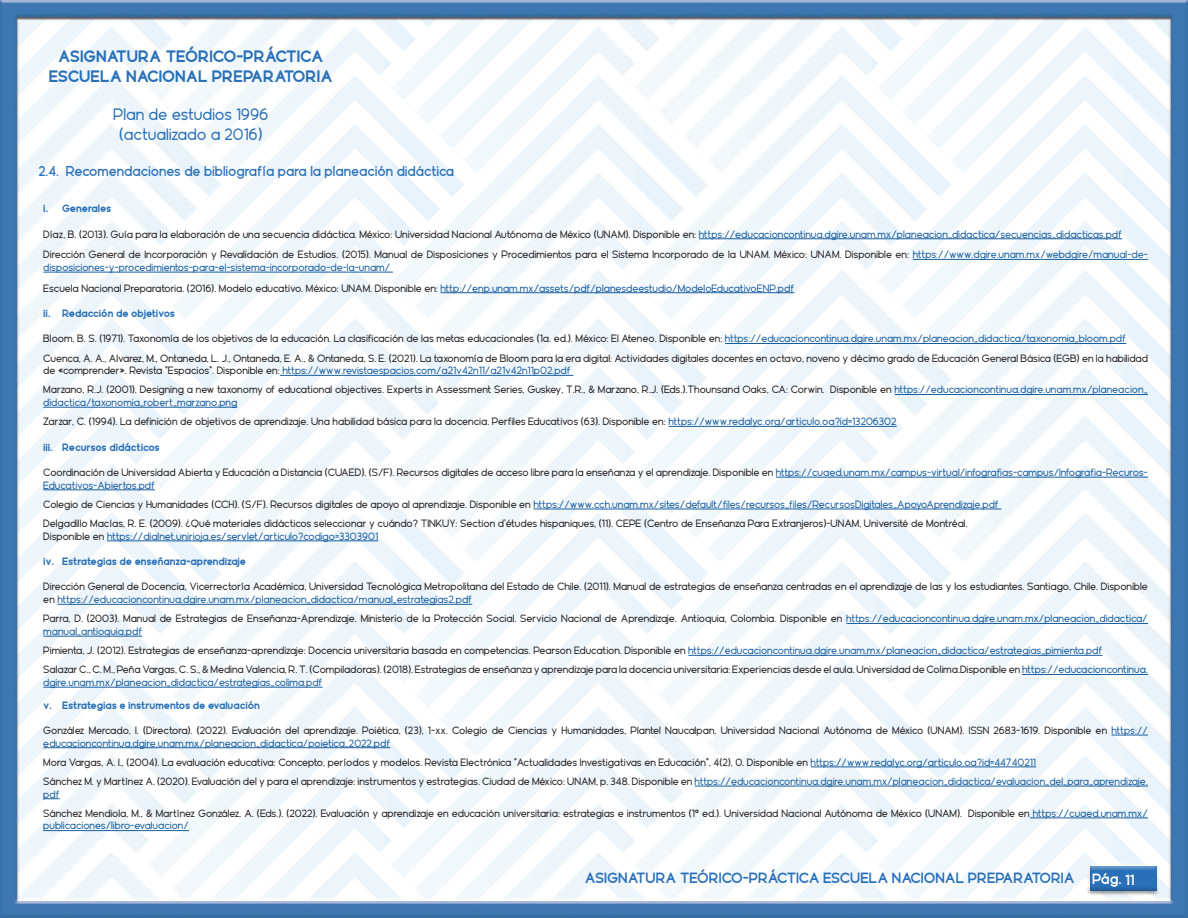
<style>
.page{position:relative;width:1188px;height:918px;background:#fff}
.page>*{position:absolute;margin:0;border:0;box-sizing:border-box;transform-origin:0 0}
.t1{font:900 16.5px/19.8px "Geomatrix";color:#2970b8;text-align:center}
.t2{font:16.5px/19.8px "Geomatrix";color:#2970b8;text-align:center}
.t3{font:700 14.85px "Geomatrix";color:#2970b8}
.t4{font:500 13.95px "Geomatrix";color:#2970b8}
.t5{font:10.65px/19.2px "Geomatrix";color:#231f20}
.t6{font:10.65px/20.7px "Geomatrix";color:#175d9e}
.t7{font:900 10.65px "Geomatrix";letter-spacing:-.01em;color:#2970b8}
.s1{color:#175d9e}
.s2{color:#231f20}
.s3{color:#fff}
</style>
<div class="page">
<img style="left:0;top:0;width:1188px;height:918px">
<div style="left:1086px;top:863px;width:74px;height:8px;background:#fff;opacity:.55"></div>
<div style="left:1086px;top:870px;width:74px;height:26px;background:#231f20;opacity:.34"></div>
<hr style="left:699px;top:238px;width:423px;height:1px;background:#175d9e">
<hr style="left:913px;top:259px;width:235px;height:1px;background:#175d9e">
<hr style="left:43px;top:272px;width:350px;height:1px;background:#175d9e">
<hr style="left:441px;top:292px;width:353px;height:1px;background:#175d9e">
<hr style="left:725px;top:343px;width:401px;height:1px;background:#175d9e">
<hr style="left:280px;top:375px;width:293px;height:1px;background:#175d9e">
<hr style="left:895px;top:394px;width:253px;height:1px;background:#175d9e">
<hr style="left:43px;top:407px;width:194px;height:1px;background:#175d9e">
<hr style="left:669px;top:426px;width:228px;height:1px;background:#175d9e">
<hr style="left:776px;top:477px;width:372px;height:1px;background:#175d9e">
<hr style="left:43px;top:489px;width:112px;height:1px;background:#175d9e">
<hr style="left:534px;top:509px;width:468px;height:1px;background:#175d9e">
<hr style="left:107px;top:540px;width:271px;height:1px;background:#175d9e">
<hr style="left:57px;top:604px;width:415px;height:1px;background:#175d9e">
<hr style="left:846px;top:623px;width:302px;height:1px;background:#175d9e">
<hr style="left:43px;top:636px;width:99px;height:1px;background:#175d9e">
<hr style="left:688px;top:655px;width:415px;height:1px;background:#175d9e">
<hr style="left:1022px;top:674px;width:126px;height:1px;background:#175d9e">
<hr style="left:43px;top:687px;width:280px;height:1px;background:#175d9e">
<hr style="left:1112px;top:735px;width:36px;height:1px;background:#175d9e">
<hr style="left:43px;top:747px;width:347px;height:1px;background:#175d9e">
<hr style="left:811px;top:767px;width:225px;height:1px;background:#175d9e">
<hr style="left:695px;top:786px;width:453px;height:1px;background:#175d9e">
<svg style="left:43px;top:798px;width:17px;height:1px"></svg>
<hr style="left:1030px;top:818px;width:118px;height:1px;background:#175d9e">
<hr style="left:43px;top:830px;width:146px;height:1px;background:#175d9e">
<h1 class="t1" style="left:49px;top:47px;width:285px">ASIGNATURA TEÓRICO-PRÁCTICA<br>ESCUELA NACIONAL PREPARATORIA</h1>
<h1 class="t2" style="left:113px;top:105px;width:157px">Plan de estudios 1996 (actualizado a 2016)</h1>
<h3 class="t4" style="left:38px;top:163px;width:417px">2.4. Recomendaciones de bibliografía para la planeación didáctica</h3>
<p class="t7" style="left:43px;top:202px;width:69px">i. Generales</p>
<p class="t5" style="left:43px;top:224px;width:1106px;line-height:20.7px">Díaz, B. (2013). Guía para la elaboración de una secuencia didáctica. México: Universidad Nacional Autónoma de México (UNAM). Disponible en: <span class="s1">https://educacioncontinua.dgire.unam.mx/planeacion_didactica/secuencias_didacticas.pdf<br></span>Dirección General de Incorporación y Revalidación de Estudios. (2015). Manual de Disposiciones y Procedimientos para el Sistema Incorporado de la UNAM. México: UNAM. Disponible en: <span class="s1">https://www.dgire.unam.mx/webdgire/manual-de-</span></p>
<p class="t6" style="left:43px;top:257px;width:752px">disposiciones-y-procedimientos-para-el-sistema-incorporado-de-la-unam/<br><span class="s2">Escuela Nacional Preparatoria. (2016). Modelo educativo. México: UNAM. Disponible en:</span> http://enp.unam.mx/assets/pdf/planesdeestudio/ModeloEducativoENP.pdf</p>
<p class="t7" style="left:43px;top:307px;width:133px">ii. Redacción de objetivos</p>
<p class="t5" style="left:43px;top:329px;width:1106px">Bloom, B. S. (1971). Taxonomía de los objetivos de la educación. La clasificación de las metas educacionales (1a. ed.). México: El Ateneo. Disponible en: <span class="s1">https://educacioncontinua.dgire.unam.mx/planeacion_didactica/taxonomia_bloom.pdf<br></span>Cuenca, A. A., Alvarez, M., Ontaneda, L. J., Ontaneda, E. A., &amp; Ontaneda, S. E. (2021). La taxonomía de Bloom para la era digital: Actividades digitales docentes en octavo, noveno y décimo grado de Educación General Básica (EGB) en la habilidad</p>
<p class="t5" style="left:43px;top:361px;width:1106px">de «comprender». Revista “Espacios”. Disponible en: <span class="s1">https://www.revistaespacios.com/a21v42n11/a21v42n11p02.pdf<br></span>Marzano, R.J. (2001). Designing a new taxonomy of educational objectives. Experts in Assessment Series, Guskey, T.R., &amp; Marzano, R.J. (Eds.).Thounsand Oaks, CA: Corwin. Disponible en <span class="s1">https://educacioncontinua.dgire.unam.mx/planeacion_</span></p>
<p class="t5" style="left:43px;top:393px;width:855px"><span class="s1">didactica/taxonomia_robert_marzano.png<br></span>Zarzar, C. (1994). La definición de objetivos de aprendizaje. Una habilidad básica para la docencia. Perfiles Educativos (63). Disponible en: <span class="s1">https://www.redalyc.org/articulo.oa?id=13206302</span></p>
<p class="t7" style="left:43px;top:441px;width:118px">iii. Recursos didácticos</p>
<p class="t5" style="left:43px;top:466px;width:1106px;line-height:12.8px">Coordinación de Universidad Abierta y Educación a Distancia (CUAED). (S/F). Recursos digitales de acceso libre para la enseñanza y el aprendizaje. Disponible en <span class="s1">https://cuaed.unam.mx/campus-virtual/infografias-campus/Infografia-Recuros-<br>Educativos-Abiertos.pdf</span></p>
<p class="t5" style="left:43px;top:495px;width:957px">Colegio de Ciencias y Humanidades (CCH). (S/F). Recursos digitales de apoyo al aprendizaje. Disponible en <span class="s1">https://www.cch.unam.mx/sites/default/files/recursos_files/RecursosDigitales_ApoyoAprendizaje.pdf<br></span>Delgadillo Macías, R. E. (2009). ¿Qué materiales didácticos seleccionar y cuándo? TINKUY: Section d’études hispaniques, (11). CEPE (Centro de Enseñanza Para Extranjeros)-UNAM, Université de Montréal.</p>
<p class="t6" style="left:43px;top:526px;width:336px"><span class="s2">Disponible en</span> https://dialnet.unirioja.es/servlet/articulo?codigo=3303901</p>
<p class="t7" style="left:43px;top:555px;width:204px">iv. Estrategias de enseñanza-aprendizaje</p>
<p class="t5" style="left:43px;top:581px;width:1106px;line-height:12.8px">Dirección General de Docencia, Vicerrectoría Académica, Universidad Tecnológica Metropolitana del Estado de Chile. (2011). Manual de estrategias de enseñanza centradas en el aprendizaje de las y los estudiantes. Santiago, Chile. Disponible en <span class="s1">https://educacioncontinua.dgire.unam.mx/planeacion_didactica/manual_estrategias2.pdf</span></p>
<p class="t5" style="left:43px;top:612px;width:1106px;line-height:12.8px">Parra, D. (2003). Manual de Estrategias de Enseñanza-Aprendizaje. Ministerio de la Protección Social. Servicio Nacional de Aprendizaje. Antioquia, Colombia. Disponible en <span class="s1">https://educacioncontinua.dgire.unam.mx/planeacion_didactica/ manual_antioquia.pdf</span></p>
<p class="t5" style="left:43px;top:641px;width:1106px">Pimienta, J. (2012). Estrategias de enseñanza-aprendizaje: Docencia universitaria basada en competencias. Pearson Education. Disponible en <span class="s1">https://educacioncontinua.dgire.unam.mx/planeacion_didactica/estrategias_pimienta.pdf<br></span>Salazar C., C. M., Peña Vargas, C. S., &amp; Medina Valencia, R. T. (Compiladoras). (2018). Estrategias de enseñanza y aprendizaje para la docencia universitaria: Experiencias desde el aula. Universidad de Colima.Disponible en <span class="s1">https://educacioncontinua.</span></p>
<p class="t6" style="left:43px;top:672px;width:281px">dgire.unam.mx/planeacion_didactica/estrategias_colima.pdf</p>
<p class="t7" style="left:43px;top:699px;width:218px">v. Estrategias e instrumentos de evaluación</p>
<p class="t5" style="left:43px;top:724px;width:1106px;line-height:12.8px">González Mercado, I. (Directora). (2022). Evaluación del aprendizaje. Poiética, (23), 1-xx. Colegio de Ciencias y Humanidades, Plantel Naucalpan, Universidad Nacional Autónoma de México (UNAM). ISSN 2683-1619. Disponible en <span class="s1">https:// educacioncontinua.dgire.unam.mx/planeacion_didactica/poietica_2022.pdf</span></p>
<p class="t5" style="left:43px;top:753px;width:1106px">Mora Vargas, A. I., (2004). La evaluación educativa: Concepto, períodos y modelos. Revista Electrónica “Actualidades Investigativas en Educación”, 4(2), 0. Disponible en <span class="s1">https://www.redalyc.org/articulo.oa?id=44740211<br></span>Sánchez M. y Martínez A. (2020). Evaluación del y para el aprendizaje: instrumentos y estrategias. Ciudad de México: UNAM, p. 348. Disponible en <span class="s1">https://educacioncontinua.dgire.unam.mx/planeacion_didactica/evaluacion_del_para_aprendizaje.</span></p>
<p class="t5" style="left:43px;top:784px;width:1106px"><span class="s1">pdf<br></span>Sánchez Mendiola, M., &amp; Martínez González, A. (Eds.). (2022). Evaluación y aprendizaje en educación universitaria: estrategias e instrumentos (1ª ed.). Universidad Nacional Autónoma de México (UNAM). Disponible en <span class="s1">https://cuaed.unam.mx/</span></p>
<p class="t6" style="left:43px;top:816px;width:147px">publicaciones/libro-evaluacion/</p>
<h2 class="t3" style="left:585px;top:870px;width:551px">ASIGNATURA TEÓRICO-PRÁCTICA ESCUELA NACIONAL PREPARATORIA <span class="s3">Pág. 11</span></h2>
</div>
